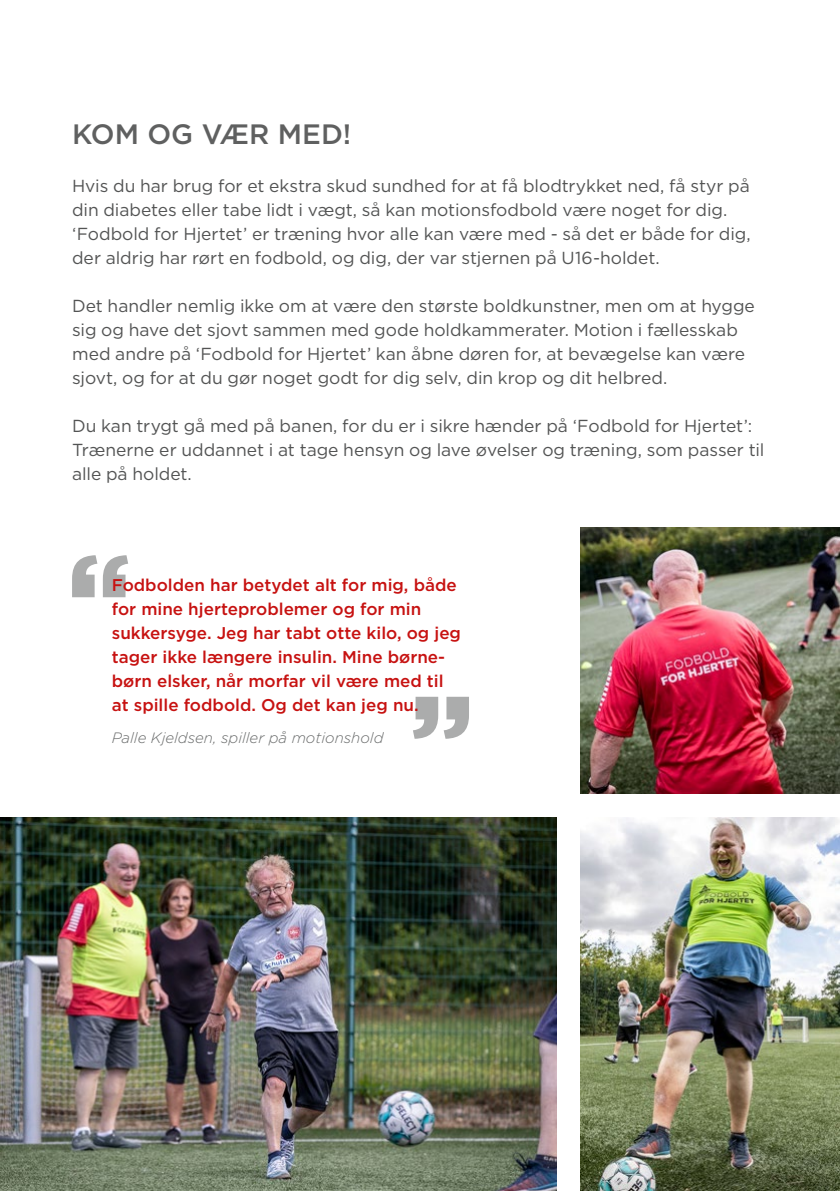
<style>
.page{position:relative;width:840px;height:1191px;background:#fff}
.page>*{position:absolute;margin:0;border:0;box-sizing:border-box;transform-origin:0 0}
.t1{font:500 28px "Gotham";color:#5f6060}
.t2{font:17.4px/24px "Gotham";color:#535454}
.t3{font:500 17px/24px "Gotham";color:#c71211}
.t4{font:italic 300 15px "Gotham";color:#6a6c6c}
</style>
<div class="page">
<svg style="left:413px;top:697px;width:55px;height:42px"></svg>
<svg style="left:72px;top:555px;width:56px;height:42px"></svg>
<img style="left:580px;top:818px;width:259px;height:373px">
<img style="left:580px;top:527px;width:259px;height:266px">
<img style="left:0;top:818px;width:556px;height:373px">
<h1 class="t1" style="left:72px;top:116px;width:280px">KOM OG VÆR MED!</h1>
<p class="t2" style="left:72px;top:173px;width:679px">Hvis du har brug for et ekstra skud sundhed for at få blodtrykket ned, få styr på din diabetes eller tabe lidt i vægt, så kan motionsfodbold være noget for dig. ‘Fodbold for Hjertet’ er træning hvor alle kan være med - så det er både for dig, der aldrig har rørt en fodbold, og dig, der var stjernen på U16-holdet.</p>
<p class="t2" style="left:72px;top:293px;width:684px">Det handler nemlig ikke om at være den største boldkunstner, men om at hygge sig og have det sjovt sammen med gode holdkammerater. Motion i fællesskab med andre på ‘Fodbold for Hjertet’ kan åbne døren for, at bevægelse kan være sjovt, og for at du gør noget godt for dig selv, din krop og dit helbred.</p>
<p class="t2" style="left:72px;top:413px;width:693px">Du kan trygt gå med på banen, for du er i sikre hænder på ‘Fodbold for Hjertet’:<br>Trænerne er uddannet i at tage hensyn og lave øvelser og træning, som passer til alle på holdet.</p>
<p class="t3" style="left:112px;top:573px;width:350px">Fodbolden har betydet alt for mig, både for mine hjerteproblemer og for min sukkersyge. Jeg har tabt otte kilo, og jeg tager ikke længere insulin. Mine børne&shy;børn elsker, når morfar vil være med til at spille fodbold. Og det kan jeg nu.</p>
<p class="t4" style="left:112px;top:728px;width:273px">Palle Kjeldsen, spiller på motionshold</p>
</div>
